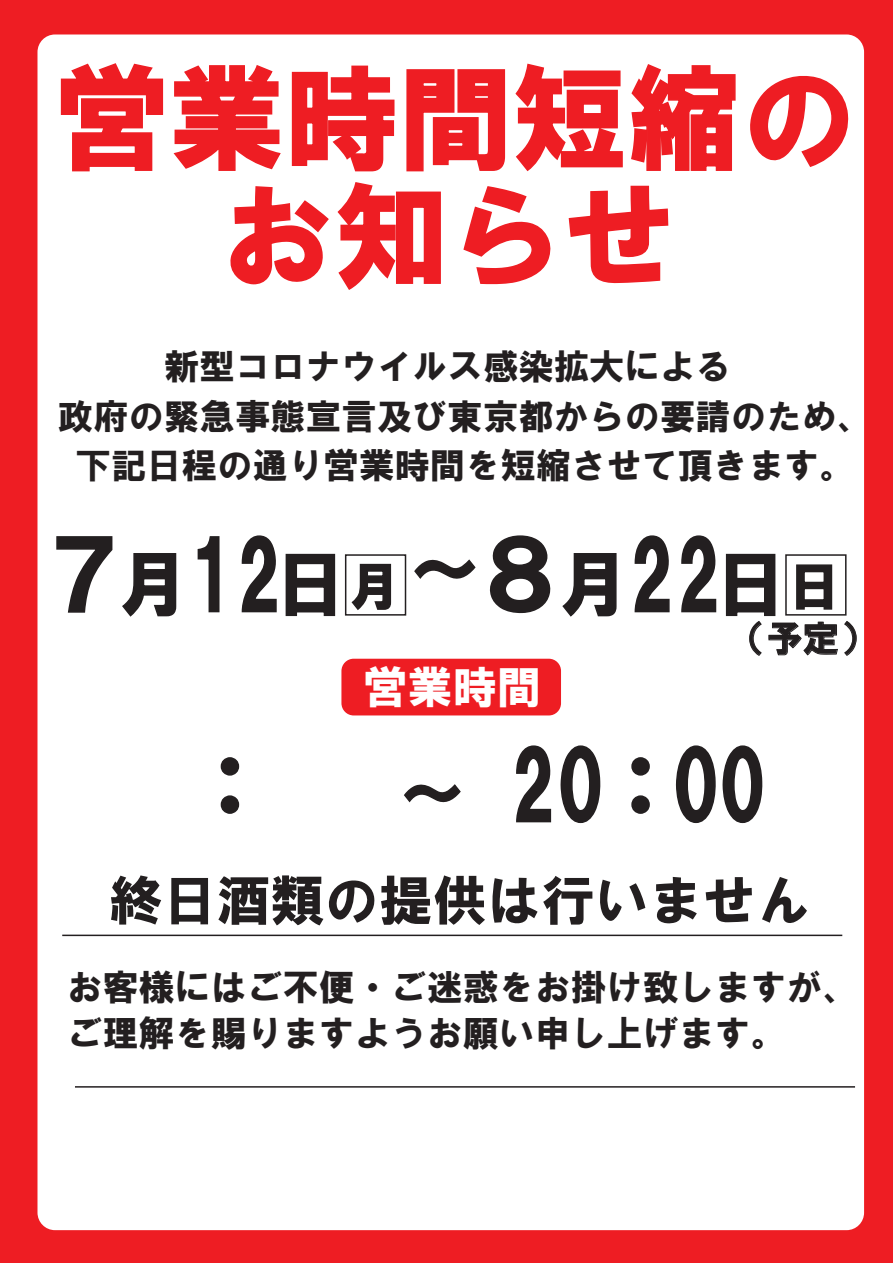
<style>
.page{position:relative;width:893px;height:1263px;background:#ee1d23}
.page>*{position:absolute;margin:0;border:0;box-sizing:border-box;transform-origin:0 0}
.t1{font:114.6px/117px "HG Soei Kakugothic UB";color:#ee1d23;text-align:center}
.t2{font:98.85px "HG Soei Kakugothic UB";color:#231f20}
.t3{font:93.3px "HG Soei Kakugothic UB";color:#231f20}
.t4{font:70.65px "HG Soei Kakugothic UB";color:#231f20}
.t5{font:69.9px "HG Soei Kakugothic UB";color:#231f20}
.t6{font:64.65px "HG Soei Kakugothic UB";color:#231f20}
.t7{font:54px "HG Soei Kakugothic UB";color:#231f20}
.t8{font:50.85px "HG Soei Kakugothic UB";color:#231f20}
.t9{font:44.55px "HG Soei Kakugothic UB";color:#fff}
.t10{font:36.15px "HG Soei Kakugothic UB";color:#231f20}
.t11{font:36px/46px "HG Soei Kakugothic UB";color:#231f20}
.t12{font:35.4px "HG Soei Kakugothic UB";color:#231f20}
.s1{font-size:70.65px}
.s2{font-size:50.85px}
</style>
<div class="page">
<div style="left:38px;top:35px;width:826px;height:1195px;background:#fff;border-radius:17px"></div>
<svg style="left:60px;top:63px;width:104px;height:109px"></svg>
<svg style="left:173px;top:65px;width:108px;height:106px"></svg>
<svg style="left:291px;top:65px;width:104px;height:107px"></svg>
<svg style="left:406px;top:69px;width:100px;height:103px"></svg>
<svg style="left:515px;top:63px;width:108px;height:109px"></svg>
<svg style="left:631px;top:64px;width:105px;height:107px"></svg>
<svg style="left:750px;top:76px;width:99px;height:91px"></svg>
<svg style="left:230px;top:186px;width:99px;height:99px"></svg>
<svg style="left:337px;top:182px;width:104px;height:108px"></svg>
<svg style="left:463px;top:186px;width:88px;height:99px"></svg>
<svg style="left:568px;top:185px;width:101px;height:98px"></svg>
<div style="left:341px;top:659px;width:220px;height:56px;background:#ee1d23;border-radius:12px"></div>
<svg style="left:844px;top:621px;width:13px;height:35px"></svg>
<svg style="left:414px;top:559px;width:62px;height:20px"></svg>
<svg style="left:404px;top:784px;width:57px;height:19px"></svg>
<svg style="left:122px;top:553px;width:55px;height:64px"></svg>
<svg style="left:56px;top:536px;width:57px;height:77px"></svg>
<svg style="left:490px;top:535px;width:61px;height:78px"></svg>
<svg style="left:634px;top:535px;width:36px;height:78px"></svg>
<svg style="left:681px;top:535px;width:36px;height:78px"></svg>
<svg style="left:516px;top:745px;width:36px;height:78px"></svg>
<svg style="left:560px;top:745px;width:41px;height:79px"></svg>
<svg style="left:675px;top:745px;width:41px;height:79px"></svg>
<svg style="left:722px;top:745px;width:41px;height:79px"></svg>
<svg style="left:197px;top:536px;width:23px;height:77px"></svg>
<svg style="left:241px;top:535px;width:36px;height:78px"></svg>
<svg style="left:285px;top:553px;width:51px;height:64px"></svg>
<svg style="left:351px;top:563px;width:41px;height:47px"></svg>
<svg style="left:631px;top:757px;width:19px;height:57px"></svg>
<svg style="left:220px;top:757px;width:20px;height:57px"></svg>
<div style="left:345px;top:554px;width:61px;height:62px;border:2px solid #231f20"></div>
<svg style="left:562px;top:553px;width:55px;height:64px"></svg>
<svg style="left:725px;top:553px;width:113px;height:103px"></svg>
<div style="left:785px;top:554px;width:61px;height:62px;border:2px solid #231f20"></div>
<hr style="left:62px;top:934px;width:780px;height:2px;background:#231f20">
<hr style="left:75px;top:1086px;width:780px;height:1px;background:#231f20">
<h1 class="t1" style="left:55px;top:60px;width:804px">営業時間短縮のお知らせ</h1>
<p class="t12" style="left:58px;top:349px;width:675px">　　　新型コロナウイルス感染拡大による</p>
<p class="t12" style="left:58px;top:398px;width:816px">政府の緊急事態宣言及び東京都からの要請のため、</p>
<p class="t12" style="left:76px;top:447px;width:781px">下記日程の通り営業時間を短縮させて頂きます。</p>
<h3 class="t3" style="left:38px;top:528px;width:364px">７<span class="s1">月</span>12<span class="s1">日</span><span class="s2">月</span></h3>
<h3 class="t3" style="left:473px;top:528px;width:251px">８ 22</h3>
<h3 class="t4" style="left:559px;top:548px;width:229px">月 日</h3>
<h3 class="t5" style="left:410px;top:534px;width:71px">～</h3>
<h3 class="t8" style="left:789px;top:561px;width:52px">日</h3>
<p class="t9" style="left:363px;top:665px;width:180px">営業時間</p>
<p class="t10" style="left:731px;top:620px;width:146px">（予定）</p>
<h3 class="t3" style="left:511px;top:738px;width:257px">20 00</h3>
<h2 class="t2" style="left:180px;top:732px;width:100px">：</h2>
<h2 class="t2" style="left:591px;top:732px;width:100px">：</h2>
<h3 class="t6" style="left:400px;top:761px;width:66px">～</h3>
<h3 class="t7" style="left:109px;top:873px;width:703px">終日酒類の提供は行いません</h3>
<p class="t11" style="left:67px;top:964px;width:793px">お客様にはご不便・ご迷惑をお掛け致しますが、ご理解を賜りますようお願い申し上げます。</p>
</div>
